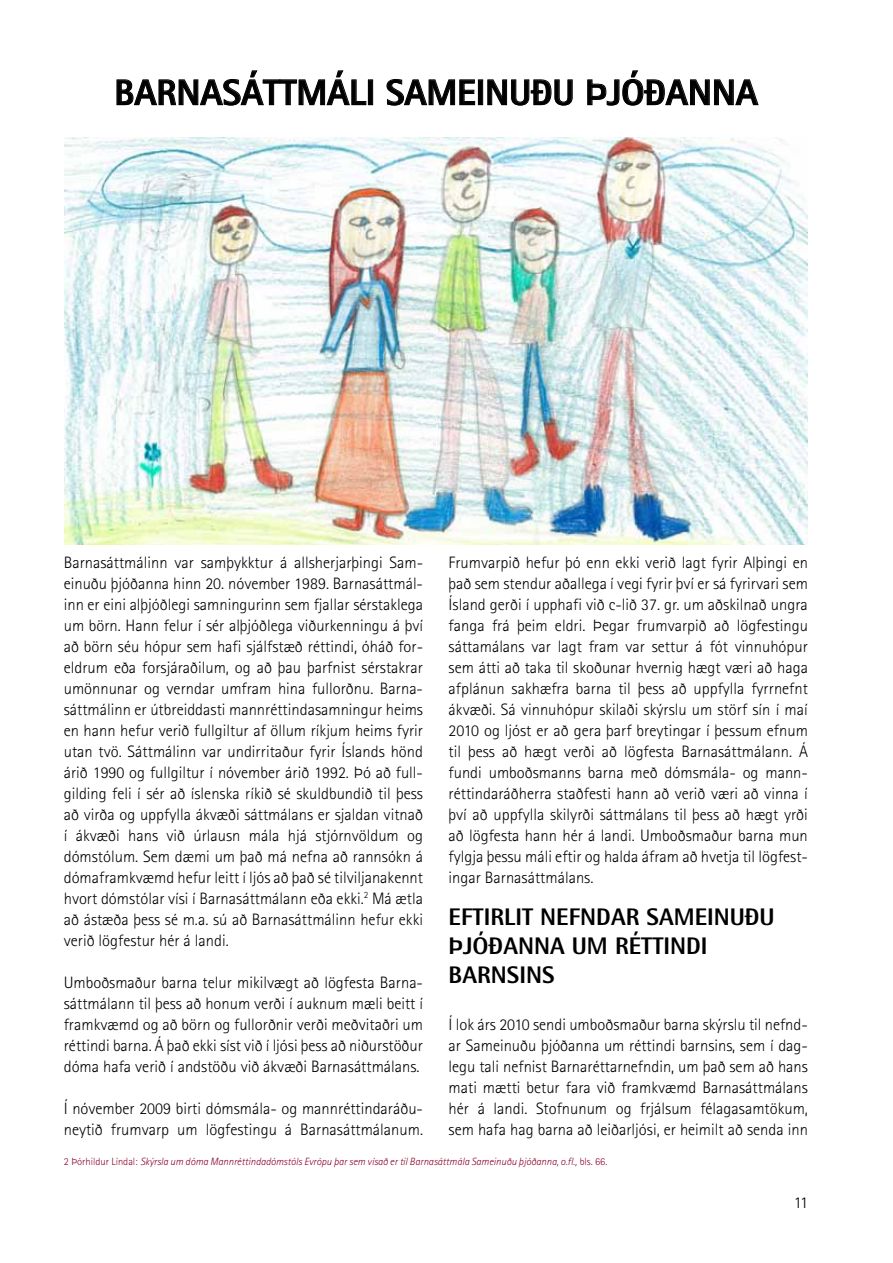
<style>
.page{position:relative;width:893px;height:1263px;background:#fff}
.page>*{position:absolute;margin:0;border:0;box-sizing:border-box;transform-origin:0 0}
.t1{font:800 36px "Rotis Sans Serif";color:#000}
.t2{font:800 24px/28.8px "Rotis Semi Sans";color:#000}
.t3{font:300 16.5px/21px "Rotis Sans Serif";color:#000;text-align:justify}
.t4{font:italic 300 10.5px "Rotis Sans Serif";color:#8b0028}
.s1{font-style:normal}
</style>
<div class="page">
<img style="left:64px;top:137px;width:744px;height:407px">
<svg style="left:116px;top:70px;width:251px;height:36px"></svg>
<div style="left:368px;top:79px;width:5px;height:26px;border:1px solid #000"></div>
<svg style="left:386px;top:79px;width:89px;height:27px"></svg>
<div style="left:478px;top:79px;width:5px;height:26px;border:1px solid #000"></div>
<svg style="left:487px;top:79px;width:86px;height:27px"></svg>
<svg style="left:587px;top:70px;width:172px;height:36px"></svg>
<h1 class="t1" style="left:114px;top:70px;width:645px">BARNASÁTTMÁLI SAMEIN UÐU ÞJÓÐANNA</h1>
<p class="t3" style="left:64px;top:552px;width:361px">Barnasáttmálinn var samþykktur á allsherjarþingi Sam&shy;einuðu þjóðanna hinn 20. nóvember 1989. Barnasáttmál&shy;inn er eini alþjóðlegi samningurinn sem fjallar sérstaklega um börn. Hann felur í sér alþjóðlega viðurkenningu á því að börn séu hópur sem hafi sjálfstæð réttindi, óháð for&shy;eldrum eða forsjáraðilum, og að þau þarfnist sérstakrar umönnunar og verndar umfram hina fullorðnu. Barna&shy;sáttmálinn er útbreiddasti mannréttindasamningur heims en hann hefur verið fullgiltur af öllum ríkjum heims fyrir utan tvö. Sáttmálinn var undirritaður fyrir Íslands hönd árið 1990 og fullgiltur í nóvember árið 1992. Þó að full&shy;gilding feli í sér að íslenska ríkið sé skuldbundið til þess að virða og uppfylla ákvæði sáttmálans er sjaldan vitnað í ákvæði hans við úrlausn mála hjá stjórnvöldum og dómstólum. Sem dæmi um það má nefna að rannsókn á dómaframkvæmd hefur leitt í ljós að það sé tilviljanakennt hvort dómstólar vísi í Barnasáttmálann eða ekki.<sup>2</sup> Má ætla að ástæða þess sé m.a. sú að Barnasáttmálinn hefur ekki verið lögfestur hér á landi.</p>
<p class="t3" style="left:64px;top:972px;width:361px">Umboðsmaður barna telur mikilvægt að lögfesta Barna&shy;sáttmálann til þess að honum verði í auknum mæli beitt í framkvæmd og að börn og fullorðnir verði meðvitaðri um réttindi barna. Á það ekki síst við í ljósi þess að niðurstöður dóma hafa verið í andstöðu við ákvæði Barnasáttmálans.</p>
<p class="t3" style="left:64px;top:1098px;width:361px">Í nóvember 2009 birti dómsmála- og mannréttindaráðu&shy;neytið frumvarp um lögfestingu á Barnasáttmálanum.</p>
<p class="t3" style="left:449px;top:552px;width:361px">Frumvarpið hefur þó enn ekki verið lagt fyrir Alþingi en það sem stendur aðallega í vegi fyrir því er sá fyrirvari sem Ísland gerði í upphafi við c-lið 37. gr. um aðskilnað ungra fanga frá þeim eldri. Þegar frumvarpið að lögfestingu sáttamálans var lagt fram var settur á fót vinnuhópur sem átti að taka til skoðunar hvernig hægt væri að haga afplánun sakhæfra barna til þess að uppfylla fyrrnefnt ákvæði. Sá vinnuhópur skilaði skýrslu um störf sín í maí 2010 og ljóst er að gera þarf breytingar í þessum efnum til þess að hægt verði að lögfesta Barnasáttmálann. Á fundi umboðsmanns barna með dómsmála- og mann&shy;réttindaráðherra staðfesti hann að verið væri að vinna í því að uppfylla skilyrði sáttmálans til þess að hægt yrði að lögfesta hann hér á landi. Umboðsmaður barna mun fylgja þessu máli eftir og halda áfram að hvetja til lögfest&shy;ingar Barnasáttmálans.</p>
<h2 class="t2" style="left:449px;top:902px;width:328px">EFTIRLIT NEFNDAR SAMEINUÐU<br>ÞJÓÐANNA UM RÉTTINDI<br>BARNSINS</h2>
<p class="t3" style="left:449px;top:1014px;width:361px">Í lok árs 2010 sendi umboðsmaður barna skýrslu til nefnd&shy;ar Sameinuðu þjóðanna um réttindi barnsins, sem í dag&shy;legu tali nefnist Barnaréttarnefndin, um það sem að hans mati mætti betur fara við framkvæmd Barnasáttmálans hér á landi. Stofnunum og frjálsum félagasamtökum, sem hafa hag barna að leiðarljósi, er heimilt að senda inn</p>
<p class="t4" style="left:64px;top:1155px;width:545px"><span class="s1">2 Þórhildur Líndal:</span> Skýrsla um dóma Mannréttindadómstóls Evrópu þar sem vísað er til Barnasáttmála Sameinuðu þjóðanna, o.fl., <span class="s1">bls. 66.</span></p>
<p class="t3" style="left:794px;top:1192px;width:16px">11</p>
</div>
